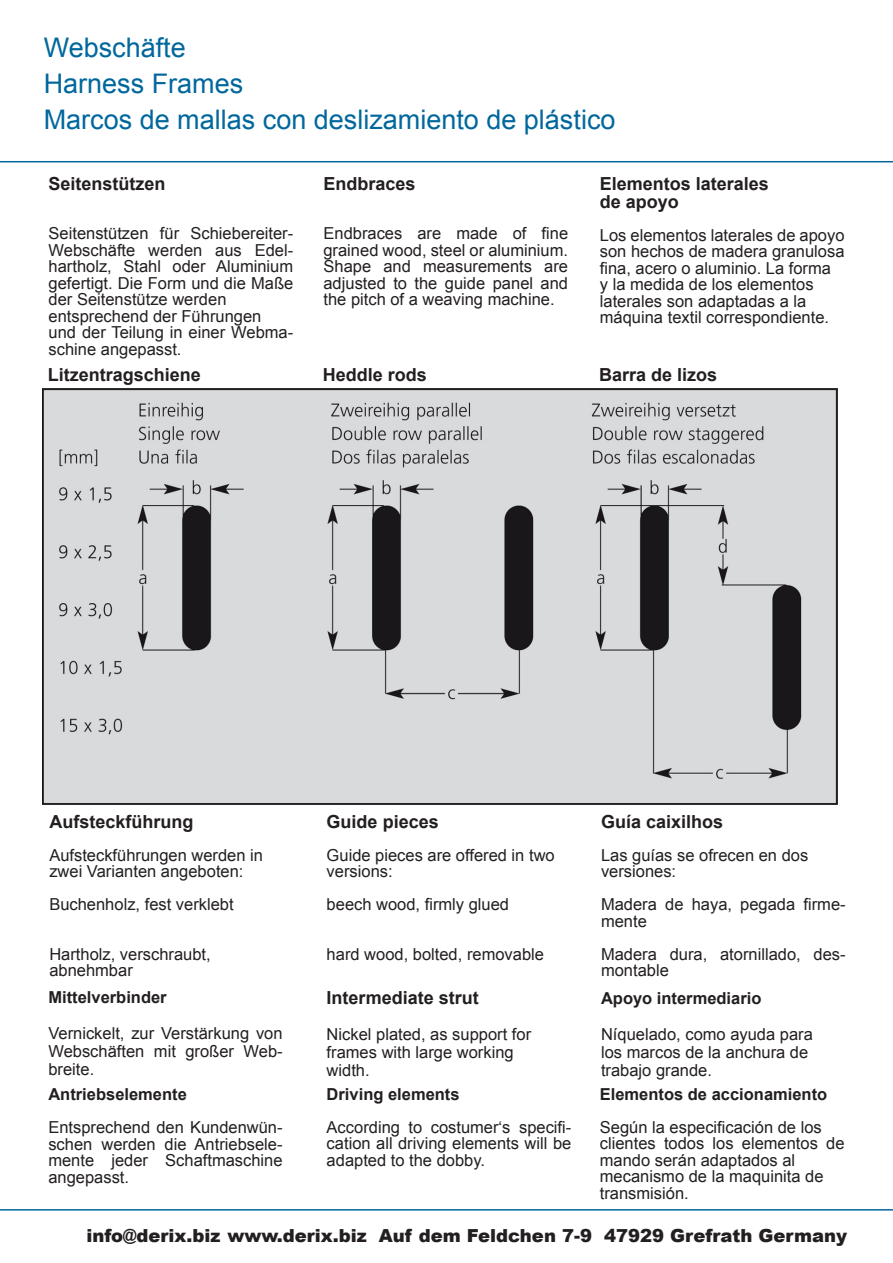
<style>
.page{position:relative;width:893px;height:1263px;background:#fff}
.page>*{position:absolute;margin:0;border:0;box-sizing:border-box;transform-origin:0 0}
.t1{font:27px/36px "Arial";color:#00679d}
.t2{font:700 18px/18px "Arial";color:#231f20}
.t3{font:900 18px "Arial";color:#231f20}
.t4{font:16.5px/16.5px "Arial";color:#231f20}
.t5{font:700 16.5px "Arial";color:#231f20}
</style>
<div class="page">
<hr style="left:0;top:1209px;width:893px;height:1px;background:#00679d">
<hr style="left:0;top:161px;width:893px;height:1px;background:#00679d">
<img style="left:42px;top:388px;width:796px;height:417px">
<h1 class="t1" style="left:44px;top:30px;width:573px">Webschäfte<br>Harness Frames<br>Marcos de mallas con deslizamiento de plástico</h1>
<p class="t2" style="left:49px;top:175px;width:119px">Seitenstützen</p>
<p class="t4" style="left:49px;top:225px;width:246px">Seitenstützen für Schiebereiter-<br>Webschäfte werden aus Edel&shy;hartholz, Stahl oder Aluminium gefertigt. Die Form und die Maße der Seitenstütze werden entsprechend der Führungen<br>und der Teilung in einer Webma&shy;schine angepasst.</p>
<p class="t2" style="left:323px;top:175px;width:94px">Endbraces</p>
<p class="t4" style="left:323px;top:225px;width:246px;text-align:justify">Endbraces are made of fine grained wood, steel or aluminium.<br>Shape and measurements are adjusted to the guide panel and the pitch of a weaving machine.</p>
<p class="t2" style="left:600px;top:175px;width:171px">Elementos laterales de apoyo</p>
<p class="t4" style="left:600px;top:227px;width:246px">Los elementos laterales de apoyo son hechos de madera granulosa fina, acero o aluminio. La forma<br>y la medida de los elementos laterales son adaptadas a la máquina textil correspondiente.</p>
<p class="t2" style="left:48px;top:366px;width:155px">Litzentragschiene</p>
<p class="t2" style="left:323px;top:366px;width:106px">Heddle rods</p>
<p class="t2" style="left:599px;top:366px;width:120px">Barra de lizos</p>
<p class="t2" style="left:49px;top:813px;width:145px">Aufsteckführung</p>
<p class="t4" style="left:49px;top:847px;width:215px">Aufsteckführungen werden in zwei Varianten angeboten:</p>
<p class="t4" style="left:49px;top:896px;width:186px">Buchenholz, fest verklebt</p>
<p class="t4" style="left:49px;top:946px;width:163px">Hartholz, verschraubt, abnehmbar</p>
<p class="t5" style="left:48px;top:986px;width:120px">Mittelverbinder</p>
<p class="t4" style="left:48px;top:1025px;width:236px;line-height:18px;text-align:justify">Vernickelt, zur Verstärkung von Webschäften mit großer Web&shy;breite.</p>
<p class="t5" style="left:48px;top:1083px;width:140px">Antriebselemente</p>
<p class="t4" style="left:48px;top:1119px;width:236px;text-align:justify">Entsprechend den Kundenwün&shy;schen werden die Antriebsele&shy;mente jeder Schaftmaschine angepasst.</p>
<p class="t2" style="left:327px;top:813px;width:114px">Guide pieces</p>
<p class="t4" style="left:327px;top:847px;width:230px">Guide pieces are offered in two versions:</p>
<p class="t4" style="left:327px;top:896px;width:184px">beech wood, firmly glued</p>
<p class="t4" style="left:327px;top:946px;width:219px">hard wood, bolted, removable</p>
<p class="t2" style="left:327px;top:990px;width:154px">Intermediate strut</p>
<p class="t4" style="left:327px;top:1026px;width:206px;line-height:18px">Nickel plated, as support for frames with large working width.</p>
<p class="t5" style="left:327px;top:1083px;width:134px">Driving elements</p>
<p class="t4" style="left:327px;top:1119px;width:246px;text-align:justify">According to costumer‘s specifi&shy;cation all driving elements will be adapted to the dobby.</p>
<p class="t2" style="left:601px;top:813px;width:124px">Guía caixilhos</p>
<p class="t4" style="left:601px;top:847px;width:209px">Las guías se ofrecen en dos versiones:</p>
<p class="t4" style="left:601px;top:896px;width:246px">Madera de haya, pegada firme&shy;mente</p>
<p class="t4" style="left:601px;top:946px;width:246px">Madera dura, atornillado, des&shy;montable</p>
<p class="t5" style="left:601px;top:987px;width:162px">Apoyo intermediario</p>
<p class="t4" style="left:601px;top:1025px;width:213px;line-height:18px">Níquelado, como ayuda para los marcos de la anchura de trabajo grande.</p>
<p class="t5" style="left:600px;top:1083px;width:229px">Elementos de accionamiento</p>
<p class="t4" style="left:600px;top:1119px;width:246px">Según la especificación de los clientes todos los elementos de mando serán adaptados al mecanismo de la maquinita de transmisión.</p>
<p class="t3" style="left:86px;top:1222px;width:762px">info@derix.biz www.derix.biz Auf dem Feldchen 7-9 47929 Grefrath Germany</p>
</div>
